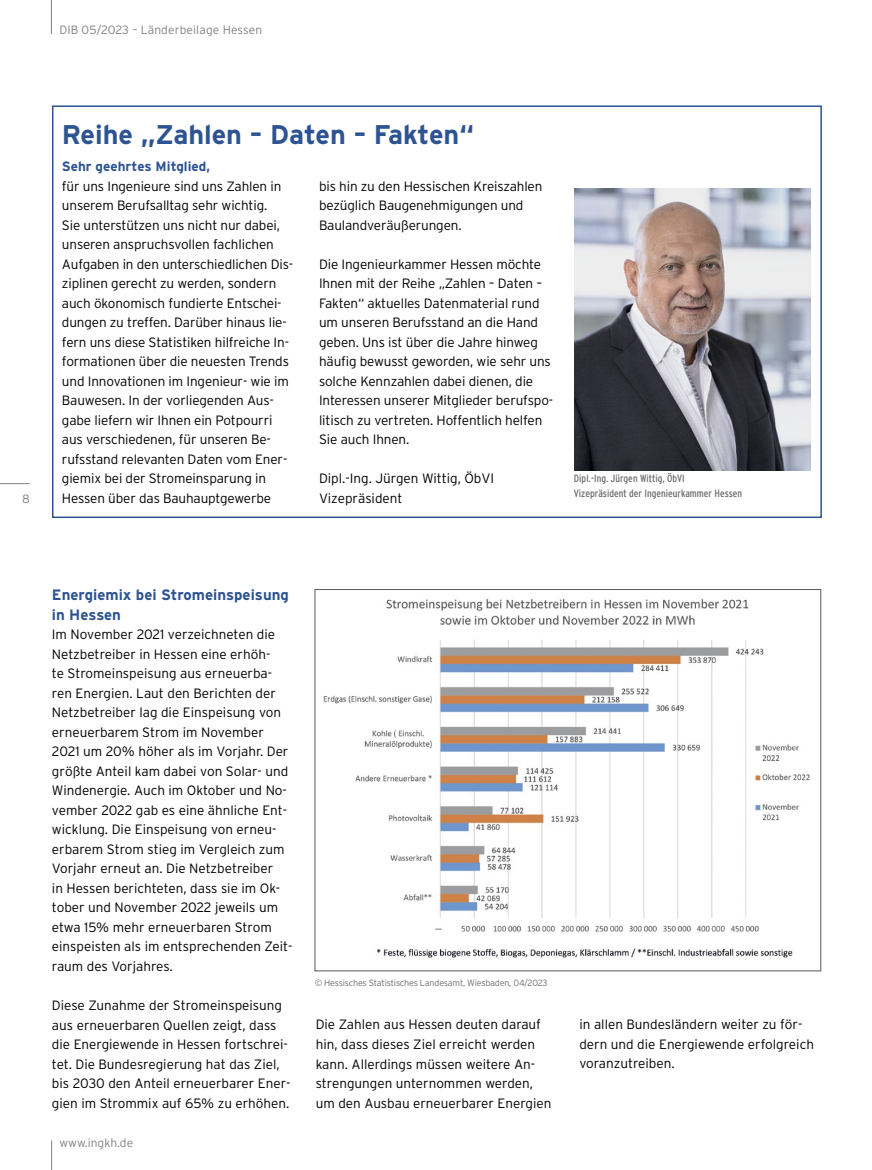
<style>
.page{position:relative;width:872px;height:1170px;background:#fff}
.page>*{position:absolute;margin:0;border:0;box-sizing:border-box;transform-origin:0 0}
.t1{font:700 27px "Interstate";color:#2d5392}
.t2{font:700 15px/19.5px "Interstate";color:#2d5392}
.t3{font:300 13.5px/19.5px "Interstate";letter-spacing:-.01em;color:#000}
.t4{font:700 13.5px "Interstate";color:#2d5392}
.t5{font:300 12px "Interstate";letter-spacing:.01em;color:#808184}
.t6{font:condensed 10.5px/14.2px "Interstate";color:#6d6e70}
.t7{font:300 9px "Interstate";letter-spacing:-.02em;color:#6d6e70}
</style>
<div class="page">
<hr style="left:0;top:483px;width:30px;height:1px;background:#808184">
<svg style="left:51px;top:1140px;width:1px;height:29px"></svg>
<hr style="left:51px;top:0;width:1px;height:34px;background:#808184">
<div style="left:52px;top:105px;width:770px;height:413px;border:2px solid #2d5392"></div>
<img style="left:574px;top:188px;width:236px;height:282px">
<img style="left:323px;top:599px;width:487px;height:359px">
<p class="t5" style="left:59px;top:23px;width:204px">DIB 05/2023 – Länderbeilage Hessen</p>
<p class="t5" style="left:22px;top:492px;width:9px">8</p>
<h1 class="t1" style="left:62px;top:119px;width:413px">Reihe „Zahlen – Daten – Fakten“</h1>
<p class="t4" style="left:62px;top:159px;width:150px">Sehr geehrtes Mitglied,</p>
<p class="t3" style="left:62px;top:176px;width:232px">für uns Ingenieure sind uns Zahlen in unserem Berufsalltag sehr wichtig.<br>Sie unterstützen uns nicht nur dabei, unseren anspruchsvollen fachlichen Aufgaben in den unterschiedlichen Dis&shy;ziplinen gerecht zu werden, sondern auch ökonomisch fundierte Entschei&shy;dungen zu treffen. Darüber hinaus lie&shy;fern uns diese Statistiken hilfreiche In&shy;formationen über die neuesten Trends und Innovationen im Ingenieur- wie im Bauwesen. In der vorliegenden Aus&shy;gabe liefern wir Ihnen ein Potpourri aus verschiedenen, für unseren Be&shy;rufsstand relevanten Daten vom Ener&shy;giemix bei der Stromeinsparung in Hessen über das Bauhauptgewerbe</p>
<p class="t3" style="left:319px;top:176px;width:225px">bis hin zu den Hessischen Kreiszahlen bezüglich Baugenehmigungen und<br>Baulandveräußerungen.</p>
<p class="t3" style="left:319px;top:254px;width:236px">Die Ingenieurkammer Hessen möchte Ihnen mit der Reihe „Zahlen – Daten – Fakten“ aktuelles Datenmaterial rund um unseren Berufsstand an die Hand geben. Uns ist über die Jahre hinweg häufig bewusst geworden, wie sehr uns solche Kennzahlen dabei dienen, die Interessen unserer Mitglieder berufspo&shy;litisch zu vertreten. Hoffentlich helfen Sie auch Ihnen.</p>
<p class="t3" style="left:319px;top:468px;width:177px">Dipl.-Ing. Jürgen Wittig, ÖbVI<br>Vizepräsident</p>
<p class="t6" style="left:574px;top:471px;width:170px">Dipl.-Ing. Jürgen Wittig, ÖbVI<br>Vizepräsident der Ingenieurkammer Hessen</p>
<p class="t2" style="left:52px;top:585px;width:238px">Energiemix bei Stromeinspeisung in Hessen</p>
<p class="t3" style="left:52px;top:624px;width:242px">Im November 2021 verzeichneten die Netzbetreiber in Hessen eine erhöh-<br>te Stromeinspeisung aus erneuerba&shy;ren Energien. Laut den Berichten der Netzbetreiber lag die Einspeisung von erneuerbarem Strom im November 2021 um 20% höher als im Vorjahr. Der größte Anteil kam dabei von Solar- und Windenergie. Auch im Oktober und No&shy;vember 2022 gab es eine ähnliche Ent&shy;wicklung. Die Einspeisung von erneu&shy;erbarem Strom stieg im Vergleich zum Vorjahr erneut an. Die Netzbetreiber<br>in Hessen berichteten, dass sie im Ok&shy;tober und November 2022 jeweils um etwa 15% mehr erneuerbaren Strom einspeisten als im entsprechenden Zeit&shy;raum des Vorjahres.</p>
<p class="t3" style="left:52px;top:995px;width:240px">Diese Zunahme der Stromeinspeisung aus erneuerbaren Quellen zeigt, dass die Energiewende in Hessen fortschrei&shy;tet. Die Bundesregierung hat das Ziel, bis 2030 den Anteil erneuerbarer Ener&shy;gien im Strommix auf 65% zu erhöhen.</p>
<p class="t5" style="left:60px;top:1135px;width:75px">www.ingkh.de</p>
<p class="t7" style="left:315px;top:977px;width:234px">© Hessisches Statistisches Landesamt, Wiesbaden, 04/2023</p>
<p class="t3" style="left:316px;top:1014px;width:237px">Die Zahlen aus Hessen deuten darauf hin, dass dieses Ziel erreicht werden kann. Allerdings müssen weitere An&shy;strengungen unternommen werden, um den Ausbau erneuerbarer Energien</p>
<p class="t3" style="left:579px;top:1014px;width:236px">in allen Bundesländern weiter zu för&shy;dern und die Energiewende erfolgreich voranzutreiben.</p>
</div>
